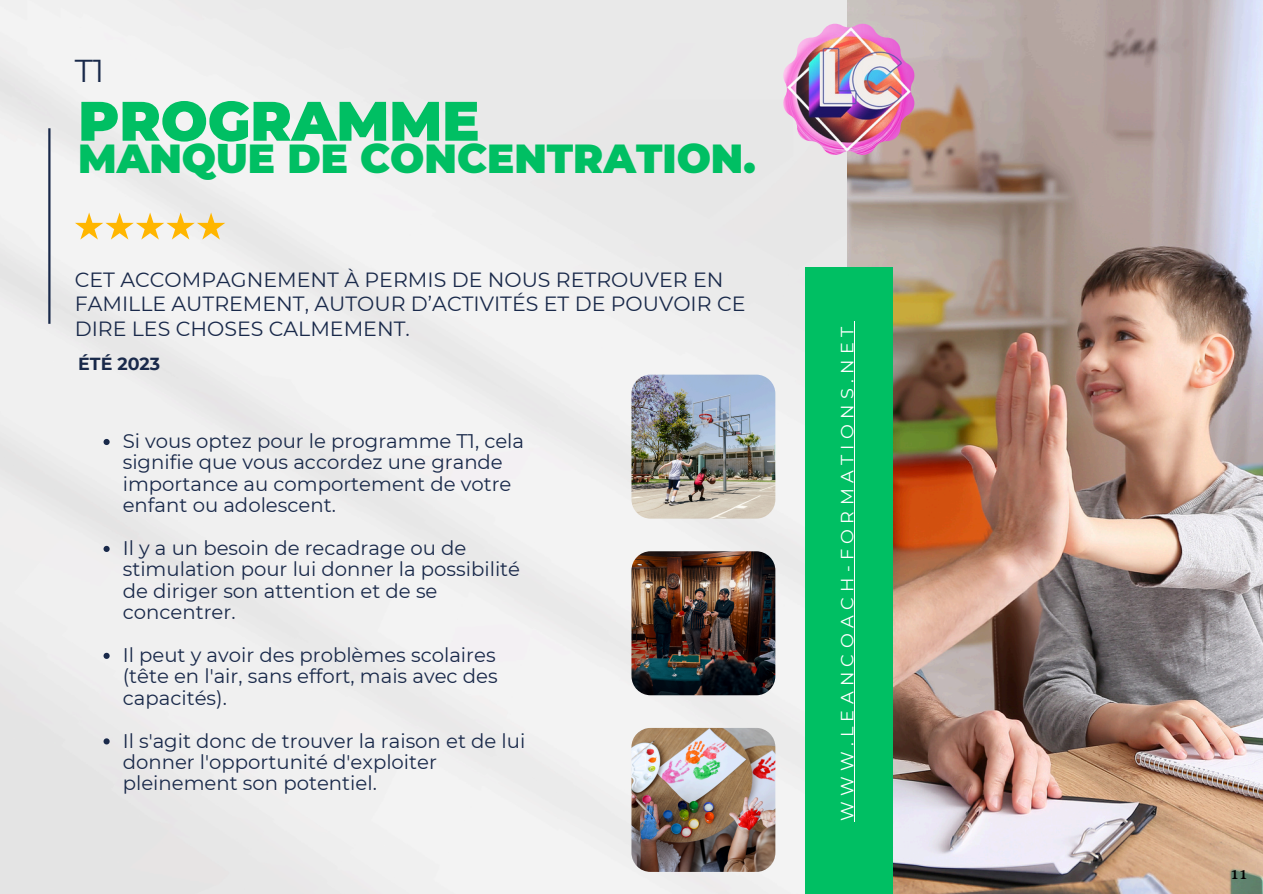
<style>
.page{position:relative;width:1263px;height:894px;background:#fff}
.page>*{position:absolute;margin:0;border:0;box-sizing:border-box;transform-origin:0 0}
.t1{font:900 55.5px "Montserrat";color:#00bf63}
.t2{font:900 40.5px "Montserrat";color:#00bf63}
.t3{font:31.65px "Montserrat";color:#19294a}
.t4{font:20.55px/24.9px "Montserrat";color:#19294a}
.t5{font:19.65px/21.3px "Montserrat";color:#19294a}
.t6{font:17.7px "Montserrat";letter-spacing:.305em;color:#fff}
.t7{font:700 17.4px "Montserrat";color:#19294a}
.t8{font:700 15px "Kelvinch";color:#000}
</style>
<div class="page">
<img style="left:0;top:0;width:847px;height:893px">
<img style="left:847px;top:0;width:416px;height:893px">
<hr style="left:48px;top:128px;width:3px;height:196px;background:#19294a">
<div style="left:805px;top:267px;width:88px;height:626px;background:#00bf63"></div>
<svg style="left:75px;top:212px;width:150px;height:27px"></svg>
<img style="left:631px;top:374px;width:144px;height:144px;border-radius:19px">
<svg style="left:104px;top:439px;width:6px;height:6px"></svg>
<svg style="left:104px;top:545px;width:6px;height:7px"></svg>
<svg style="left:104px;top:652px;width:6px;height:6px"></svg>
<svg style="left:104px;top:738px;width:6px;height:6px"></svg>
<hr style="left:854px;top:321px;width:1px;height:500px;background:#fff">
<img style="left:631px;top:551px;width:144px;height:144px;border-radius:19px">
<img style="left:631px;top:727px;width:144px;height:144px;border-radius:19px">
<img style="left:783px;top:24px;width:131px;height:131px">
<h3 class="t3" style="left:75px;top:51px;width:31px">T1</h3>
<h1 class="t1" style="left:78px;top:87px;width:403px">PROGRAMME</h1>
<h2 class="t2" style="left:78px;top:134px;width:679px">MANQUE DE CONCENTRATION.</h2>
<p class="t4" style="left:75px;top:266px;width:672px">CET ACCOMPAGNEMENT À PERMIS DE NOUS RETROUVER EN<br>FAMILLE AUTREMENT, AUTOUR D’ACTIVITÉS ET DE POUVOIR CE<br>DIRE LES CHOSES CALMEMENT.</p>
<p class="t7" style="left:78px;top:353px;width:83px">ÉTÉ 2023</p>
<p class="t5" style="left:123px;top:430px;width:403px">Si vous optez pour le programme T1, cela signifie que vous accordez une grande importance au comportement de votre enfant ou adolescent.</p>
<p class="t5" style="left:123px;top:537px;width:399px">Il y a un besoin de recadrage ou de stimulation pour lui donner la possibilité de diriger son attention et de se concentrer.</p>
<p class="t5" style="left:123px;top:644px;width:376px;text-align:justify">Il peut y avoir des problèmes scolaires (tête en l'air, sans effort, mais avec des capacités).</p>
<p class="t5" style="left:123px;top:729px;width:404px">Il s'agit donc de trouver la raison et de lui donner l'opportunité d'exploiter pleinement son potentiel.</p>
<p class="t6" style="left:836px;top:821px;width:496px;rotate:-90deg">WWW.LEANCOACH-FORMATIONS.NET</p>
<p class="t8" style="left:1230px;top:863px;width:19px">11</p>
</div>
